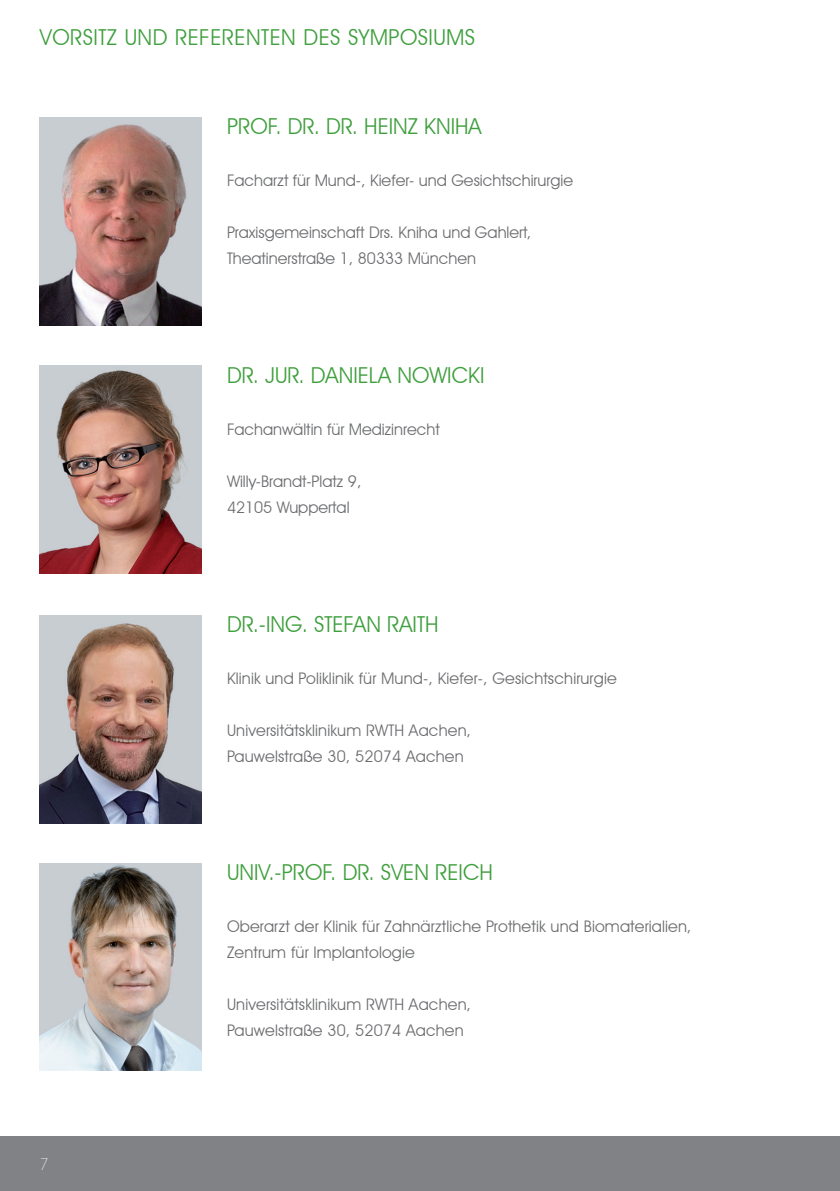
<style>
.page{position:relative;width:840px;height:1191px;background:#fff}
.page>*{position:absolute;margin:0;border:0;box-sizing:border-box;transform-origin:0 0}
.t1{font:22px "Avant Garde IT Cby BT";color:#3f9f3d}
.t2{font:22px "Avant Garde IT Cby BT";letter-spacing:.02em;color:#3f9f3d}
.t3{font:16px/26px "Avant Garde IT Cby BT";letter-spacing:.01em;color:#6c6d70}
.t4{font:200 16px "Avant Garde";color:#fff}
</style>
<div class="page">
<div style="left:0;top:1136px;width:839px;height:55px;background:#808285"></div>
<img style="left:40px;top:615px;width:161px;height:208px">
<img style="left:40px;top:863px;width:161px;height:207px">
<img style="left:40px;top:118px;width:161px;height:207px">
<img style="left:40px;top:366px;width:161px;height:207px">
<h1 class="t2" style="left:40px;top:24px;width:436px">VORSITZ UND REFERENTEN DES SYMPOSIUMS</h1>
<h1 class="t1" style="left:227px;top:113px;width:256px">PROF. DR. DR. HEINZ KNIHA</h1>
<p class="t3" style="left:227px;top:168px;width:347px">Facharzt für Mund-, Kiefer- und Gesichtschirurgie</p>
<p class="t3" style="left:227px;top:220px;width:305px">Praxisgemeinschaft Drs. Kniha und Gahlert,<br>Theatinerstraße 1, 80333 München</p>
<h1 class="t1" style="left:227px;top:361px;width:259px">DR. JUR. DANIELA NOWICKI</h1>
<p class="t3" style="left:227px;top:416px;width:214px">Fachanwältin für Medizinrecht</p>
<p class="t3" style="left:227px;top:468px;width:136px">Willy-Brandt-Platz 9,<br>42105 Wuppertal</p>
<h1 class="t1" style="left:227px;top:611px;width:213px">DR.-ING. STEFAN RAITH</h1>
<p class="t3" style="left:227px;top:665px;width:391px">Klinik und Poliklinik für Mund-, Kiefer-, Gesichtschirurgie</p>
<p class="t3" style="left:227px;top:717px;width:245px">Universitätsklinikum RWTH Aachen,<br>Pauwelstraße 30, 52074 Aachen</p>
<h1 class="t1" style="left:227px;top:858px;width:267px">UNIV.-PROF. DR. SVEN REICH</h1>
<p class="t4" style="left:40px;top:1154px;width:10px">7</p>
<p class="t3" style="left:227px;top:913px;width:465px">Oberarzt der Klinik für Zahnärztliche Prothetik und Biomaterialien,<br>Zentrum für Implantologie</p>
<p class="t3" style="left:227px;top:991px;width:245px">Universitätsklinikum RWTH Aachen,<br>Pauwelstraße 30, 52074 Aachen</p>
</div>
